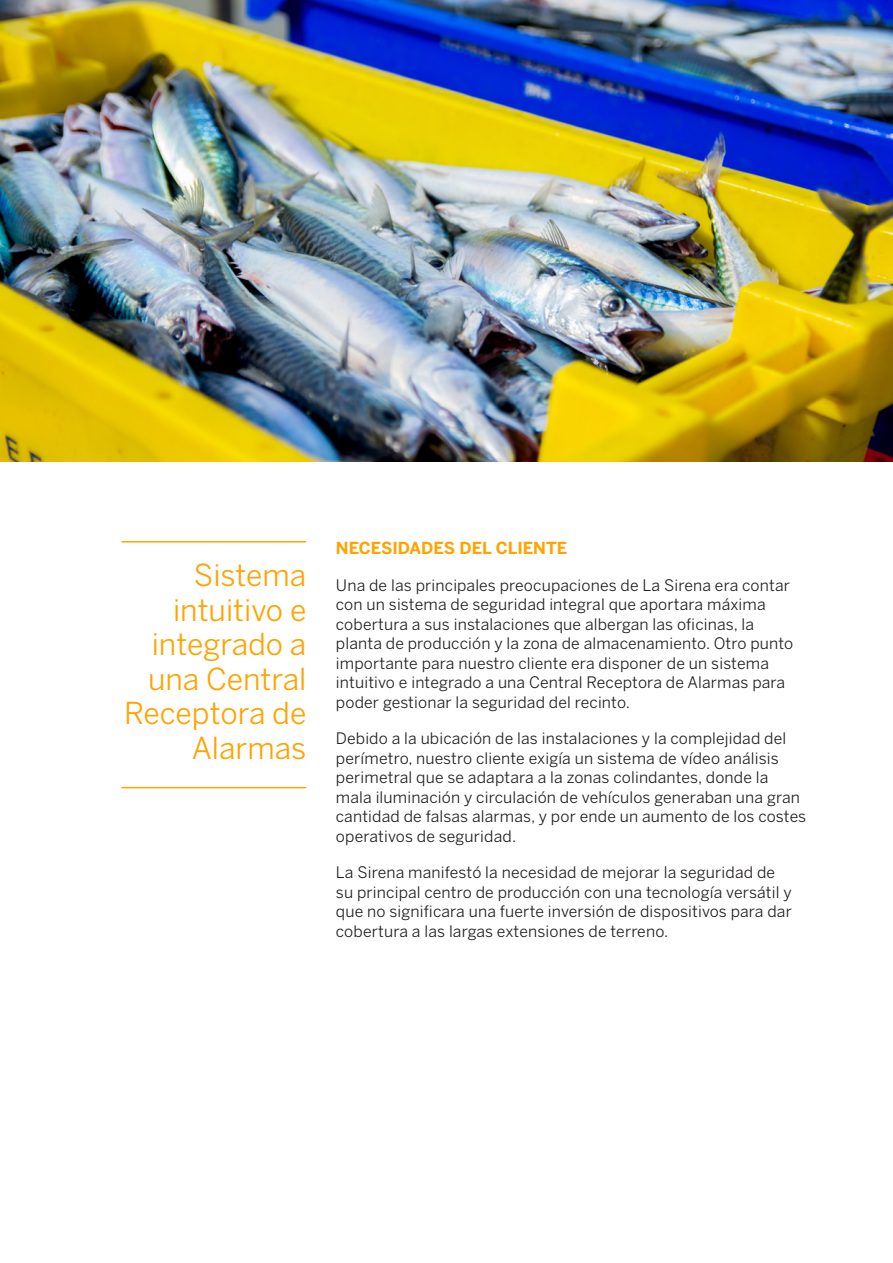
<style>
.page{position:relative;width:893px;height:1263px;background:#fff}
.page>*{position:absolute;margin:0;border:0;box-sizing:border-box;transform-origin:0 0}
.t1{font:30px/34.5px "Benton Sans";color:#ffa300;text-align:right}
.t2{font:700 16.5px "Benton Sans";color:#ffa300}
.t3{font:15.75px/19.5px "Benton Sans";letter-spacing:.01em;color:#231f20}
</style>
<div class="page">
<hr style="left:122px;top:541px;width:184px;height:1px;background:#ffa300">
<hr style="left:122px;top:787px;width:184px;height:1px;background:#ffa300">
<img style="left:0;top:0;width:893px;height:461px">
<p class="t1" style="left:124px;top:558px;width:184px">Sistema intuitivo e integrado a una Central<br>Receptora de<br>Alarmas</p>
<p class="t2" style="left:336px;top:538px;width:233px">NECESIDADES DEL CLIENTE</p>
<p class="t3" style="left:336px;top:575px;width:459px">Una de las principales preocupaciones de La Sirena era contar con un sistema de seguridad integral que aportara máxima cobertura a sus instalaciones que albergan las oficinas, la planta de producción y la zona de almacenamiento. Otro punto importante para nuestro cliente era disponer de un sistema intuitivo e integrado a una Central Receptora de Alarmas para poder gestionar la seguridad del recinto.</p>
<p class="t3" style="left:336px;top:728px;width:472px">Debido a la ubicación de las instalaciones y la complejidad del perímetro, nuestro cliente exigía un sistema de vídeo análisis perimetral que se adaptara a la zonas colindantes, donde la mala iluminación y circulación de vehículos generaban una gran cantidad de falsas alarmas, y por ende un aumento de los costes operativos de seguridad.</p>
<p class="t3" style="left:336px;top:862px;width:457px">La Sirena manifestó la necesidad de mejorar la seguridad de su principal centro de producción con una tecnología versátil y que no significara una fuerte inversión de dispositivos para dar cobertura a las largas extensiones de terreno.</p>
</div>
